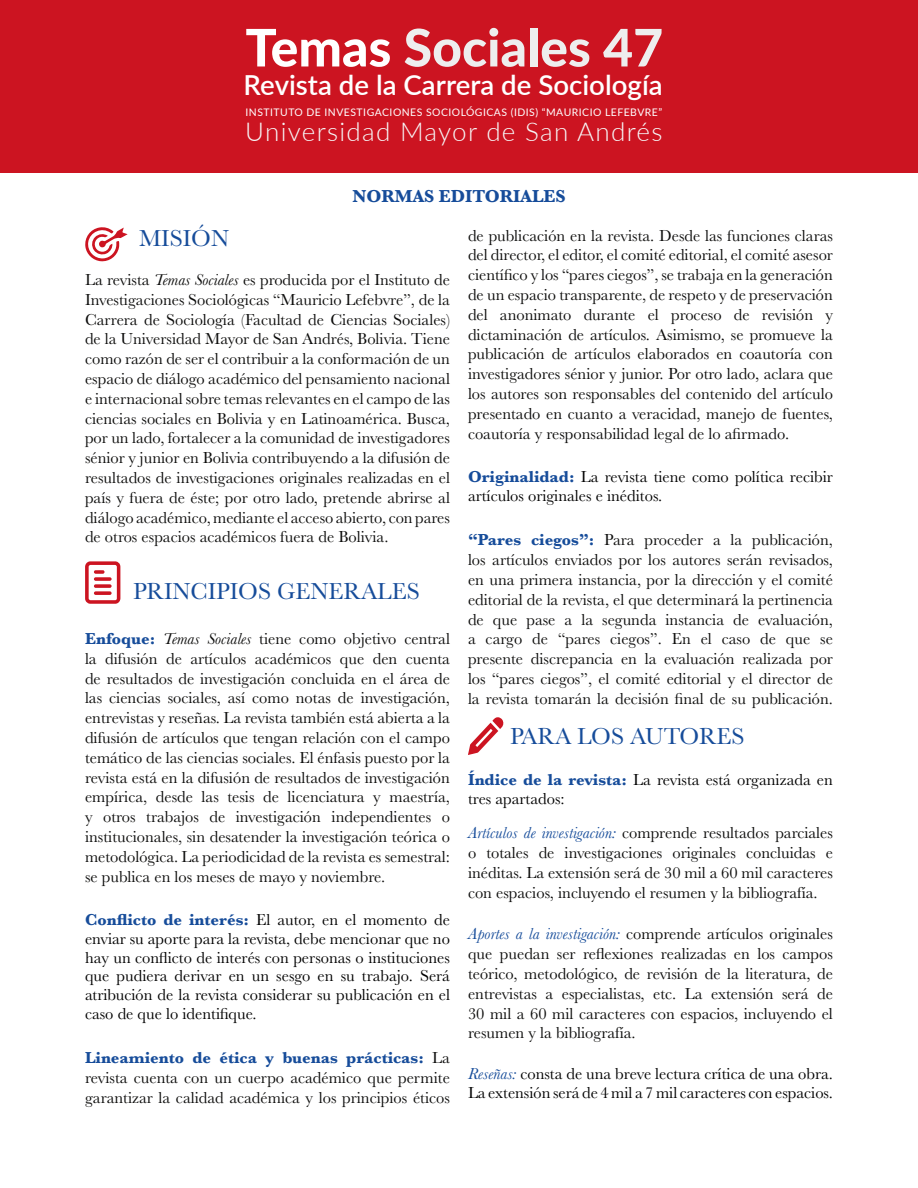
<style>
.page{position:relative;width:918px;height:1188px;background:#fff}
.page>*{position:absolute;margin:0;border:0;box-sizing:border-box;transform-origin:0 0}
.t1{font:800 51.75px "Lato";color:#eee}
.t2{font:600 27.6px "Lato";color:#fff}
.t3{font:300 26.1px "Lato";letter-spacing:.05em;color:#f7f6f6}
.t4{font:24px "Baskerville";color:#164c9a}
.t5{font:700 18px "Baskerville";color:#164c9a}
.t6{font:16.5px/19.8px "Baskerville";color:#0c0c0b;text-align:justify}
.t7{font:16.5px/18.8px "Baskerville";color:#000}
.t8{font:10.5px "Lato";letter-spacing:.045em;color:#fff}
.s1{color:#fff}
.s2{font-style:italic}
.s3{font-weight:700;color:#164c9a}
.s4{font-style:italic;color:#164c9a}
</style>
<div class="page">
<svg style="left:85px;top:227px;width:43px;height:35px"></svg>
<svg style="left:85px;top:561px;width:35px;height:43px"></svg>
<svg style="left:468px;top:717px;width:36px;height:38px"></svg>
<div style="left:0;top:0;width:918px;height:172px;background:#cc1421"></div>
<h1 class="t1" style="left:245px;top:9px;width:419px"><span class="s1">Temas</span> Sociales 47</h1>
<h2 class="t2" style="left:244px;top:65px;width:421px">Revista de la Carrera de Sociología</h2>
<h3 class="t3" style="left:245px;top:113px;width:419px">Universidad Mayor de San Andrés</h3>
<p class="t8" style="left:246px;top:104px;width:418px">INSTITUTO DE INVESTIGACIONES SOCIOLÓGICAS (IDIS) “MAURICIO LEFEBVRE”</p>
<p class="t5" style="left:352px;top:184px;width:215px">NORMAS EDITORIALES</p>
<h3 class="t4" style="left:139px;top:223px;width:91px">MISIÓN</h3>
<p class="t6" style="left:85px;top:270px;width:366px">La revista <span class="s2">Temas Sociales</span> es producida por el Instituto de Investigaciones Sociológicas “Mauricio Lefebvre”, de la Carrera de Sociología (Facultad de Ciencias Sociales) de la Universidad Mayor de San Andrés, Bolivia. Tiene como razón de ser el contribuir a la conformación de un espacio de diálogo académico del pensamiento nacional e internacional sobre temas relevantes en el campo de las ciencias sociales en Bolivia y en Latinoamérica. Busca, por un lado, fortalecer a la comunidad de investigadores sénior y junior en Bolivia contribuyendo a la difusión de resultados de investigaciones originales realizadas en el país y fuera de éste; por otro lado, pretende abrirse al diálogo académico, mediante el acceso abierto, con pares de otros espacios académicos fuera de Bolivia.</p>
<h3 class="t4" style="left:133px;top:576px;width:288px">PRINCIPIOS GENERALES</h3>
<p class="t6" style="left:85px;top:629px;width:366px"><span class="s3">Enfoque:</span> <span class="s2">Temas Sociales</span> tiene como objetivo central la difusión de artículos académicos que den cuenta de resultados de investigación concluida en el área de las ciencias sociales, así como notas de investigación, entrevistas y reseñas. La revista también está abierta a la difusión de artículos que tengan relación con el campo temático de las ciencias sociales. El énfasis puesto por la revista está en la difusión de resultados de investigación empírica, desde las tesis de licenciatura y maestría, y otros trabajos de investigación independientes o institucionales, sin desatender la investigación teórica o metodológica. La periodicidad de la revista es semestral: se publica en los meses de mayo y noviembre.</p>
<p class="t7" style="left:85px;top:911px;width:366px;text-align:justify"><span class="s3">Conflicto de interés:</span> El autor, en el momento de enviar su aporte para la revista, debe mencionar que no hay un conflicto de interés con personas o instituciones que pudiera derivar en un sesgo en su trabajo. Será atribución de la revista considerar su publicación en el caso de que lo identifique.</p>
<p class="t6" style="left:85px;top:1048px;width:366px"><span class="s3">Lineamiento de ética y buenas prácticas:</span> La revista cuenta con un cuerpo académico que permite garantizar la calidad académica y los principios éticos</p>
<p class="t6" style="left:468px;top:226px;width:366px">de publicación en la revista. Desde las funciones claras del director, el editor, el comité editorial, el comité asesor científico y los “pares ciegos”, se trabaja en la generación de un espacio transparente, de respeto y de preservación del anonimato durante el proceso de revisión y dictaminación de artículos. Asimismo, se promueve la publicación de artículos elaborados en coautoría con investigadores sénior y junior. Por otro lado, aclara que los autores son responsables del contenido del artículo presentado en cuanto a veracidad, manejo de fuentes, coautoría y responsabilidad legal de lo afirmado.</p>
<p class="t7" style="left:468px;top:468px;width:366px"><span class="s3">Originalidad:</span> La revista tiene como política recibir artículos originales e inéditos.</p>
<p class="t6" style="left:468px;top:530px;width:366px"><span class="s3">“Pares ciegos”:</span> Para proceder a la publicación, los artículos enviados por los autores serán revisados, en una primera instancia, por la dirección y el comité editorial de la revista, el que determinará la pertinencia de que pase a la segunda instancia de evaluación, a cargo de “pares ciegos”. En el caso de que se presente discrepancia en la evaluación realizada por los “pares ciegos”, el comité editorial y el director de la revista tomarán la decisión final de su publicación.</p>
<h3 class="t4" style="left:510px;top:721px;width:236px">PARA LOS AUTORES</h3>
<p class="t7" style="left:468px;top:770px;width:366px"><span class="s3">Índice de la revista:</span> La revista está organizada en tres apartados:</p>
<p class="t6" style="left:468px;top:823px;width:366px"><span class="s4">Artículos de investigación:</span> comprende resultados parciales o totales de investigaciones originales concluidas e inéditas. La extensión será de 30 mil a 60 mil caracteres con espacios, incluyendo el resumen y la bibliografía.</p>
<p class="t6" style="left:468px;top:924px;width:366px"><span class="s4">Aportes a la investigación:</span> comprende artículos originales que puedan ser reflexiones realizadas en los campos teórico, metodológico, de revisión de la literatura, de entrevistas a especialistas, etc. La extensión será de 30 mil a 60 mil caracteres con espacios, incluyendo el resumen y la bibliografía.</p>
<p class="t7" style="left:468px;top:1064px;width:366px"><span class="s4">Reseñas:</span> consta de una breve lectura crítica de una obra.<br>La extensión será de 4 mil a 7 mil caracteres con espacios.</p>
</div>
